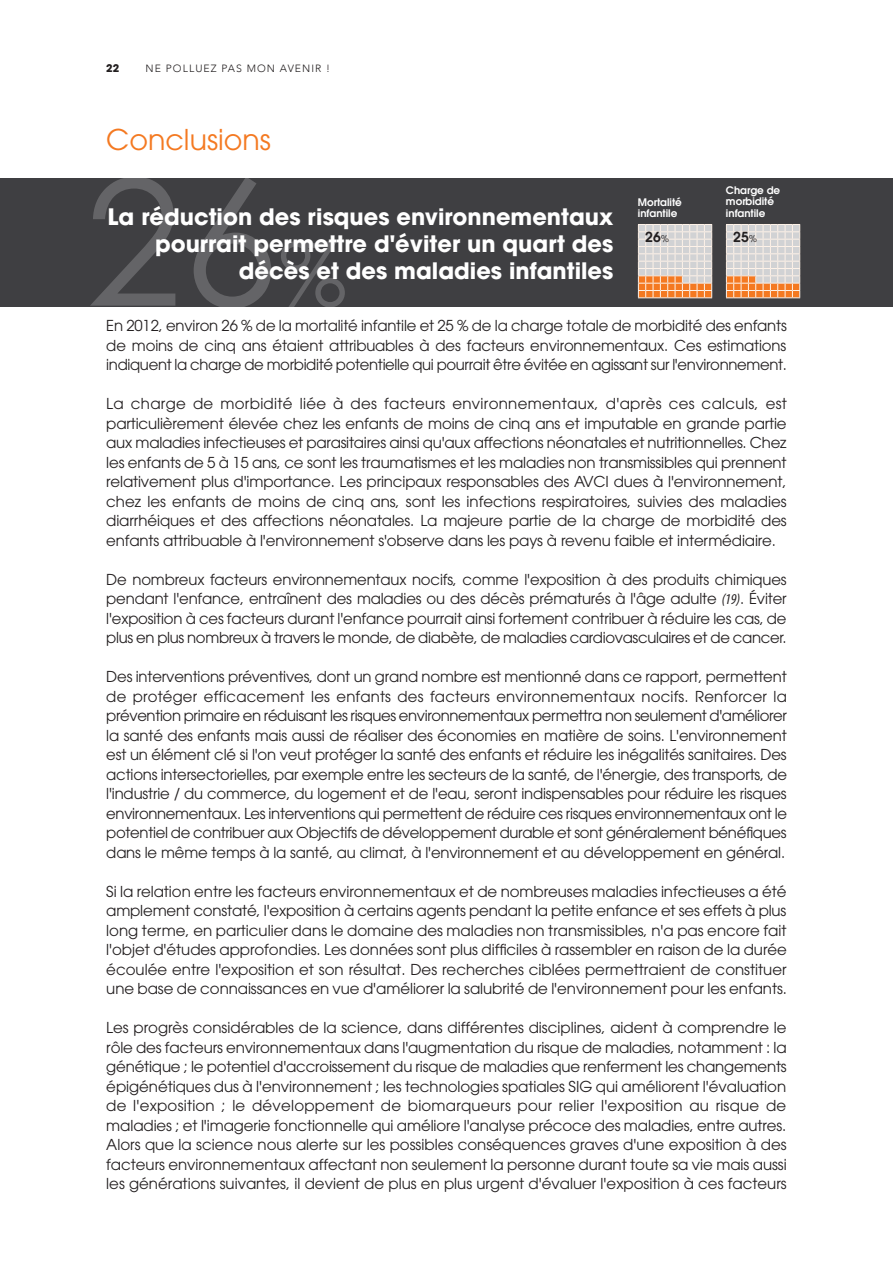
<style>
.page{position:relative;width:893px;height:1263px;background:#fff}
.page>*{position:absolute;margin:0;border:0;box-sizing:border-box;transform-origin:0 0}
.Title_level_A{font:28.5px "Avant Garde";color:#f47921}
.t1{font:700 22.5px/27px "Avant Garde";color:#fff;text-align:right}
.Body_text{font:15px/19.5px "Avant Garde";letter-spacing:-.01em;color:#231f20;text-align:justify}
.Title_2{font:600 13.8px "Avant Garde";color:#231f20}
.t2{font:300 10.5px "Avenir";letter-spacing:.1em;color:#231f20}
.t3{font:700 10.5px "Avant Garde";color:#231f20}
.Title_1{font:600 10.35px/11.2px "Avant Garde";color:#fff}
.s1{font-weight:400;font-stretch:condensed;font-size:9.45px}
.s2{font-family:"Myriad Pro";font-style:italic;font-stretch:condensed}
</style>
<div class="page">
<div style="left:0;top:178px;width:893px;height:129px;background:#3f3f42"></div>
<svg style="left:90px;top:178px;width:255px;height:129px"></svg>
<svg style="left:638px;top:224px;width:74px;height:74px;background:#e2c8b6"></svg>
<svg style="left:726px;top:224px;width:74px;height:74px;background:#e2cab9"></svg>
<p class="t3" style="left:106px;top:62px;width:14px">22</p>
<p class="t2" style="left:146px;top:62px;width:186px">NE POLLUEZ PAS MON AVENIR !</p>
<p class="Title_level_A" style="left:106px;top:123px;width:166px">Conclusions</p>
<p class="Title_1" style="left:726px;top:185px;width:56px">Charge de morbidité infantile</p>
<p class="t1" style="left:108px;top:203px;width:507px">La réduction des risques environnementaux pourrait permettre d'éviter un quart des décès et des maladies infantiles</p>
<p class="Title_1" style="left:638px;top:196px;width:45px">Mortalité infantile</p>
<p class="Title_2" style="left:645px;top:228px;width:25px">26<span class="s1">%</span></p>
<p class="Title_2" style="left:733px;top:228px;width:25px">25<span class="s1">%</span></p>
<p class="Body_text" style="left:106px;top:316px;width:682px">En 2012, environ 26 % de la mortalité infantile et 25 % de la charge totale de morbidité des enfants de moins de cinq ans étaient attribuables à des facteurs environnementaux. Ces estimations indiquent la charge de morbidité potentielle qui pourrait être évitée en agissant sur l'environnement.</p>
<p class="Body_text" style="left:106px;top:394px;width:682px">La charge de morbidité liée à des facteurs environnementaux, d'après ces calculs, est particulièrement élevée chez les enfants de moins de cinq ans et imputable en grande partie aux maladies infectieuses et parasitaires ainsi qu'aux affections néonatales et nutritionnelles. Chez les enfants de 5 à 15 ans, ce sont les traumatismes et les maladies non transmissibles qui prennent relativement plus d'importance. Les principaux responsables des AVCI dues à l'environnement, chez les enfants de moins de cinq ans, sont les infections respiratoires, suivies des maladies diarrhéiques et des affections néonatales. La majeure partie de la charge de morbidité des enfants attribuable à l'environnement s'observe dans les pays à revenu faible et intermédiaire.</p>
<p class="Body_text" style="left:106px;top:569px;width:682px">De nombreux facteurs environnementaux nocifs, comme l'exposition à des produits chimiques pendant l'enfance, entraînent des maladies ou des décès prématurés à l'âge adulte <span class="s2">(19)</span>. Éviter l'exposition à ces facteurs durant l'enfance pourrait ainsi fortement contribuer à réduire les cas, de plus en plus nombreux à travers le monde, de diabète, de maladies cardiovasculaires et de cancer.</p>
<p class="Body_text" style="left:106px;top:667px;width:682px">Des interventions préventives, dont un grand nombre est mentionné dans ce rapport, permettent de protéger efficacement les enfants des facteurs environnementaux nocifs. Renforcer la prévention primaire en réduisant les risques environnementaux permettra non seulement d'améliorer la santé des enfants mais aussi de réaliser des économies en matière de soins. L'environnement est un élément clé si l'on veut protéger la santé des enfants et réduire les inégalités sanitaires. Des actions intersectorielles, par exemple entre les secteurs de la santé, de l'énergie, des transports, de l'industrie / du commerce, du logement et de l'eau, seront indispensables pour réduire les risques environnementaux. Les interventions qui permettent de réduire ces risques environnementaux ont le potentiel de contribuer aux Objectifs de développement durable et sont généralement bénéfiques dans le même temps à la santé, au climat, à l'environnement et au développement en général.</p>
<p class="Body_text" style="left:106px;top:881px;width:682px">Si la relation entre les facteurs environnementaux et de nombreuses maladies infectieuses a été amplement constaté, l'exposition à certains agents pendant la petite enfance et ses effets à plus long terme, en particulier dans le domaine des maladies non transmissibles, n'a pas encore fait l'objet d'études approfondies. Les données sont plus difficiles à rassembler en raison de la durée écoulée entre l'exposition et son résultat. Des recherches ciblées permettraient de constituer une base de connaissances en vue d'améliorer la salubrité de l'environnement pour les enfants.</p>
<p class="Body_text" style="left:106px;top:1018px;width:682px">Les progrès considérables de la science, dans différentes disciplines, aident à comprendre le rôle des facteurs environnementaux dans l'augmentation du risque de maladies, notamment : la génétique ; le potentiel d'accroissement du risque de maladies que renferment les changements épigénétiques dus à l'environnement ; les technologies spatiales SIG qui améliorent l'évaluation de l'exposition ; le développement de biomarqueurs pour relier l'exposition au risque de maladies ; et l'imagerie fonctionnelle qui améliore l'analyse précoce des maladies, entre autres.<br>Alors que la science nous alerte sur les possibles conséquences graves d'une exposition à des facteurs environnementaux affectant non seulement la personne durant toute sa vie mais aussi les générations suivantes, il devient de plus en plus urgent d'évaluer l'exposition à ces facteurs</p>
</div>
